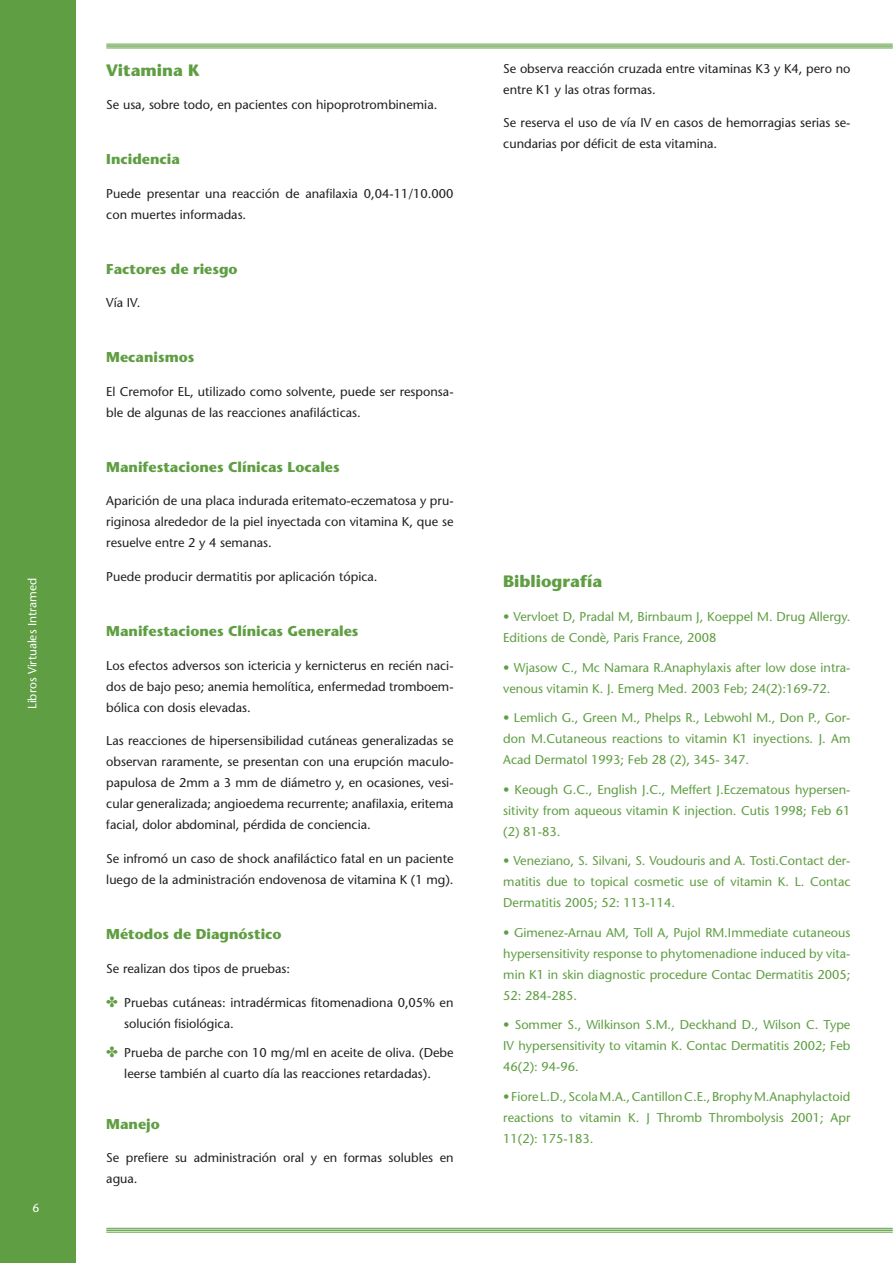
<style>
.page{position:relative;width:893px;height:1263px;background:#fff}
.page>*{position:absolute;margin:0;border:0;box-sizing:border-box;transform-origin:0 0}
.t1{font:700 16.5px "Stone Sans";color:#5f9e42}
.t2{font:700 14.25px "Stone Sans";color:#5f9e42}
.t3{font:12.75px/21px "Stone Sans";color:#231f20}
.t4{font:12.75px/21px "Stone Sans";color:#5f9e42;text-align:justify}
.t5{font:12px "Stone Sans";color:#fff}
</style>
<div class="page">
<div style="left:0;top:0;width:75px;height:1263px;background:#5f9e42"></div>
<hr style="left:106px;top:44px;width:787px;height:1px;background:#5e9e42">
<hr style="left:106px;top:45px;width:787px;height:2px;background:#5e9e42">
<hr style="left:106px;top:48px;width:787px;height:1px;background:#5e9e42">
<hr style="left:106px;top:1228px;width:787px;height:1px;background:#5e9e42">
<hr style="left:106px;top:1229px;width:787px;height:2px;background:#5e9e42">
<hr style="left:106px;top:1232px;width:787px;height:1px;background:#5e9e42">
<p class="t5" style="left:25px;top:709px;width:133px;rotate:-90deg">Libros Virtuales Intramed</p>
<p class="t1" style="left:106px;top:60px;width:95px">Vitamina K</p>
<p class="t3" style="left:106px;top:94px;width:333px">Se usa, sobre todo, en pacientes con hipoprotrombinemia.</p>
<p class="t2" style="left:106px;top:151px;width:75px">Incidencia</p>
<p class="t3" style="left:106px;top:183px;width:349px">Puede presentar una reacción de anafilaxia 0,04-11/10.000 con muertes informadas.</p>
<p class="t2" style="left:106px;top:260px;width:133px">Factores de riesgo</p>
<p class="t3" style="left:106px;top:292px;width:36px">Vía IV.</p>
<p class="t2" style="left:106px;top:349px;width:90px">Mecanismos</p>
<p class="t3" style="left:106px;top:381px;width:349px">El Cremofor EL, utilizado como solvente, puede ser responsa&shy;ble de algunas de las reacciones anafilácticas.</p>
<p class="t2" style="left:106px;top:458px;width:235px">Manifestaciones Clínicas Locales</p>
<p class="t3" style="left:106px;top:490px;width:349px;text-align:justify">Aparición de una placa indurada eritemato-eczematosa y pru&shy;riginosa alrededor de la piel inyectada con vitamina K, que se resuelve entre 2 y 4 semanas.</p>
<p class="t3" style="left:106px;top:566px;width:273px">Puede producir dermatitis por aplicación tópica.</p>
<p class="t2" style="left:106px;top:622px;width:254px">Manifestaciones Clínicas Generales</p>
<p class="t3" style="left:106px;top:655px;width:349px;text-align:justify">Los efectos adversos son ictericia y kernicterus en recién naci&shy;dos de bajo peso; anemia hemolítica, enfermedad tromboem&shy;bólica con dosis elevadas.</p>
<p class="t3" style="left:106px;top:730px;width:349px;text-align:justify">Las reacciones de hipersensibilidad cutáneas generalizadas se observan raramente, se presentan con una erupción maculo&shy;papulosa de 2mm a 3 mm de diámetro y, en ocasiones, vesi&shy;cular generalizada; angioedema recurrente; anafilaxia, eritema facial, dolor abdominal, pérdida de conciencia.</p>
<p class="t3" style="left:106px;top:848px;width:349px">Se infromó un caso de shock anafiláctico fatal en un paciente luego de la administración endovenosa de vitamina K (1 mg).</p>
<p class="t2" style="left:106px;top:925px;width:177px">Métodos de Diagnóstico</p>
<p class="t3" style="left:106px;top:958px;width:185px">Se realizan dos tipos de pruebas:</p>
<p class="t3" style="left:124px;top:991px;width:331px">Pruebas cutáneas: intradérmicas fitomenadiona 0,05% en solución fisiológica.</p>
<p class="t3" style="left:124px;top:1042px;width:331px">Prueba de parche con 10 mg/ml en aceite de oliva. (Debe leerse también al cuarto día las reacciones retardadas).</p>
<p class="t2" style="left:106px;top:1115px;width:55px">Manejo</p>
<p class="t3" style="left:106px;top:1147px;width:349px">Se prefiere su administración oral y en formas solubles en agua.</p>
<p class="t3" style="left:503px;top:58px;width:349px">Se observa reacción cruzada entre vitaminas K3 y K4, pero no entre K1 y las otras formas.</p>
<p class="t3" style="left:503px;top:113px;width:349px">Se reserva el uso de vía IV en casos de hemorragias serias se&shy;cundarias por déficit de esta vitamina.</p>
<p class="t1" style="left:503px;top:572px;width:100px">Bibliografía</p>
<p class="t4" style="left:503px;top:606px;width:349px">• Vervloet D, Pradal M, Birnbaum J, Koeppel M. Drug Allergy.<br>Editions de Condè, Paris France, 2008</p>
<p class="t4" style="left:503px;top:657px;width:349px">• Wjasow C., Mc Namara R.Anaphylaxis after low dose intra&shy;venous vitamin K. J. Emerg Med. 2003 Feb; 24(2):169-72.</p>
<p class="t4" style="left:503px;top:707px;width:349px">• Lemlich G., Green M., Phelps R., Lebwohl M., Don P., Gor&shy;don M.Cutaneous reactions to vitamin K1 inyections. J. Am Acad Dermatol 1993; Feb 28 (2), 345- 347.</p>
<p class="t4" style="left:503px;top:779px;width:349px">• Keough G.C., English J.C., Meffert J.Eczematous hypersen&shy;sitivity from aqueous vitamin K injection. Cutis 1998; Feb 61 (2) 81-83.</p>
<p class="t4" style="left:503px;top:850px;width:349px">• Veneziano, S. Silvani, S. Voudouris and A. Tosti.Contact der&shy;matitis due to topical cosmetic use of vitamin K. L. Contac Dermatitis 2005; 52: 113-114.</p>
<p class="t4" style="left:503px;top:922px;width:349px">• Gimenez-Arnau AM, Toll A, Pujol RM.Immediate cutaneous hypersensitivity response to phytomenadione induced by vita&shy;min K1 in skin diagnostic procedure Contac Dermatitis 2005; 52: 284-285.</p>
<p class="t4" style="left:503px;top:1014px;width:349px">• Sommer S., Wilkinson S.M., Deckhand D., Wilson C. Type IV hypersensitivity to vitamin K. Contac Dermatitis 2002; Feb 46(2): 94-96.</p>
<p class="t4" style="left:503px;top:1086px;width:349px">• Fiore L.D., Scola M.A., Cantillon C.E., Brophy M.Anaphylactoid reactions to vitamin K. J Thromb Thrombolysis 2001; Apr 11(2): 175-183.</p>
</div>
